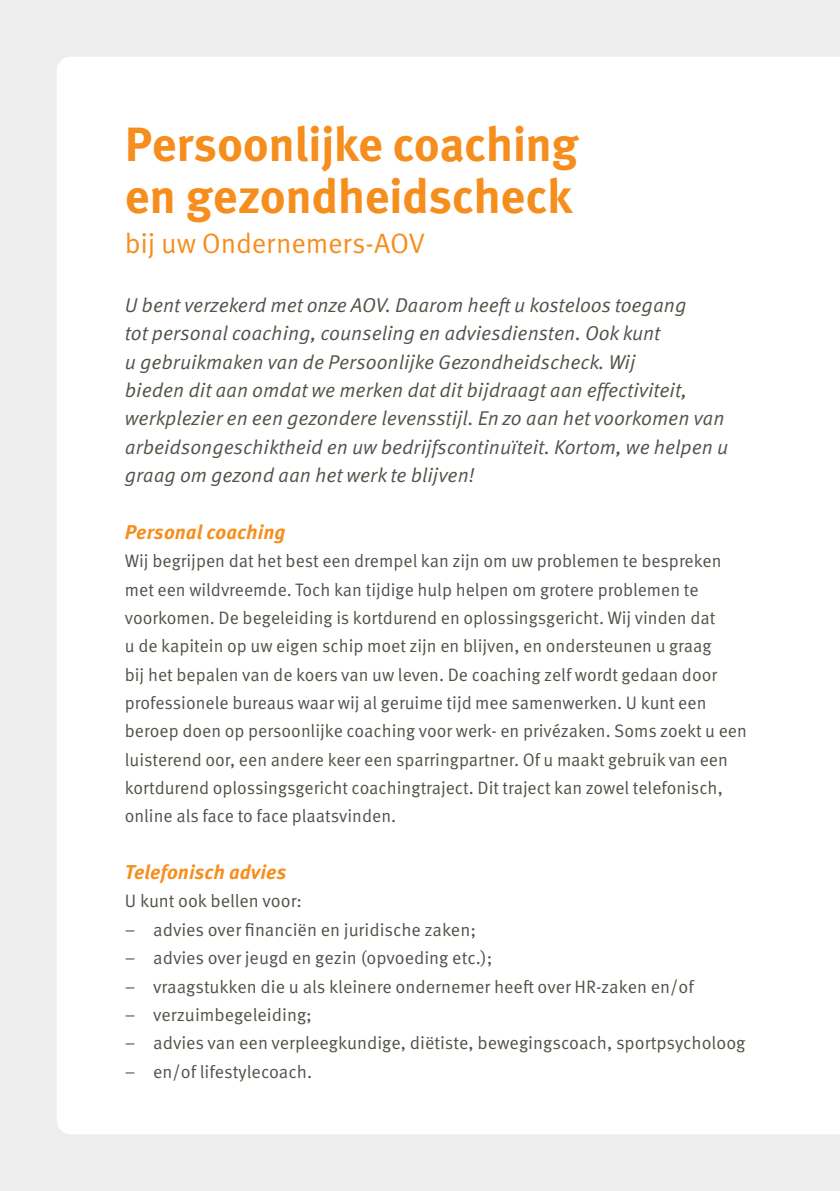
<style>
.page{position:relative;width:840px;height:1191px;background:#fff}
.page>*{position:absolute;margin:0;border:0;box-sizing:border-box;transform-origin:0 0}
.t1{font:700 48px/52px "Meta OT";letter-spacing:-.015em;color:#f68e1e}
.t2{font:28px "Meta OT Norm";letter-spacing:-.01em;color:#f68e1e}
.Intro{font:20px/28.4px "Meta OT Norm Ita";color:#535249}
.body_tussenkop{font:italic 700 20px "Meta OT";color:#f68e1e}
.Body{font:18px/28.4px "Meta OT Norm";color:#535249}
</style>
<div class="page">
<div style="left:0;top:0;width:839px;height:1191px;background:#ededed"></div>
<div style="left:57px;top:57px;width:782px;height:1077px;background:#fff"></div>
<p class="t1" style="left:125px;top:119px;width:455px">Persoonlijke coaching en gezondheidscheck</p>
<p class="t2" style="left:125px;top:226px;width:301px">bij uw Ondernemers-AOV</p>
<p class="Intro" style="left:125px;top:291px;width:604px">U bent verzekerd met onze AOV. Daarom heeft u kosteloos toegang<br>tot personal coaching, counseling en adviesdiensten. Ook kunt<br>u gebruikmaken van de Persoonlijke Gezondheidscheck. Wij<br>bieden dit aan omdat we merken dat dit bijdraagt aan effectiviteit, werkplezier en een gezondere levensstijl. En zo aan het voorkomen van arbeidsongeschiktheid en uw bedrijfscontinuïteit. Kortom, we helpen u graag om gezond aan het werk te blijven!</p>
<p class="body_tussenkop" style="left:125px;top:519px;width:162px">Personal coaching</p>
<p class="Body" style="left:125px;top:547px;width:598px">Wij begrijpen dat het best een drempel kan zijn om uw problemen te bespreken</p>
<p class="Body" style="left:125px;top:575px;width:575px">met een wildvreemde. Toch kan tijdige hulp helpen om grotere problemen te</p>
<p class="Body" style="left:125px;top:603px;width:623px">voorkomen. De begeleiding is kortdurend en oplossingsgericht. Wij vinden dat<br>u de kapitein op uw eigen schip moet zijn en blijven, en ondersteunen u graag<br>bij het bepalen van de koers van uw leven. De coaching zelf wordt gedaan door professionele bureaus waar wij al geruime tijd mee samenwerken. U kunt een beroep doen op persoonlijke coaching voor werk- en privézaken. Soms zoekt u een luisterend oor, een andere keer een sparringpartner. Of u maakt gebruik van een kortdurend oplossingsgericht coachingtraject. Dit traject kan zowel telefonisch, online als face to face plaatsvinden.</p>
<p class="body_tussenkop" style="left:125px;top:859px;width:163px">Telefonisch advies</p>
<p class="Body" style="left:125px;top:887px;width:178px">U kunt ook bellen voor:</p>
<p class="Body" style="left:125px;top:915px;width:352px">– advies over financiën en juridische zaken;</p>
<p class="Body" style="left:125px;top:944px;width:369px">– advies over jeugd en gezin (opvoeding etc.);</p>
<p class="Body" style="left:125px;top:972px;width:570px">– vraagstukken die u als kleinere ondernemer heeft over HR-zaken en/of</p>
<p class="Body" style="left:125px;top:1000px;width:188px">– verzuimbegeleiding;</p>
<p class="Body" style="left:125px;top:1029px;width:621px">– advies van een verpleegkundige, diëtiste, bewegingscoach, sportpsycholoog</p>
<p class="Body" style="left:125px;top:1057px;width:189px">– en/of lifestylecoach.</p>
</div>
